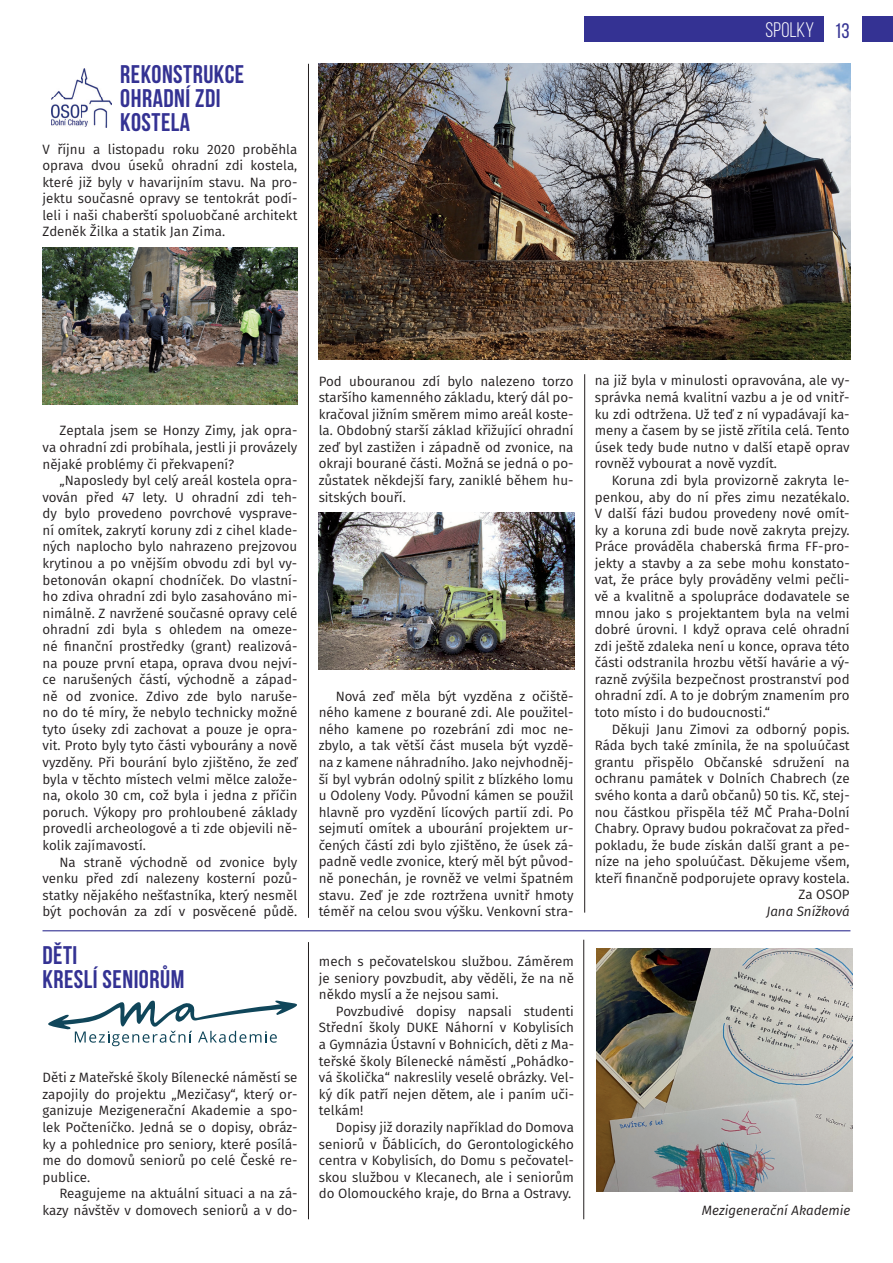
<style>
.page{position:relative;width:893px;height:1263px;background:#fff}
.page>*{position:absolute;margin:0;border:0;box-sizing:border-box;transform-origin:0 0}
.t1{font:700 25.5px/24px "Bebas Neue";letter-spacing:.02em;color:#343293}
.t2{font:21px "Bebas Neue";letter-spacing:.01em;color:#fff}
.t3{font:13.5px/16.6px "Fira Sans";color:#231f20;text-align:justify}
.t4{font:italic 13.5px "Fira Sans";color:#231f20}
.s1{color:#343293}
</style>
<div class="page">
<hr style="left:43px;top:930px;width:807px;height:1px;background:#343293">
<img style="left:42px;top:248px;width:255px;height:157px">
<img style="left:319px;top:512px;width:255px;height:158px">
<img style="left:319px;top:64px;width:531px;height:296px">
<img style="left:51px;top:68px;width:61px;height:60px">
<img style="left:597px;top:948px;width:255px;height:244px">
<svg style="left:48px;top:1000px;width:249px;height:46px"></svg>
<hr style="left:584px;top:374px;width:1px;height:539px;background:#231f20">
<hr style="left:308px;top:64px;width:1px;height:854px;background:#231f20">
<hr style="left:308px;top:942px;width:1px;height:277px;background:#231f20">
<hr style="left:583px;top:940px;width:1px;height:279px;background:#231f20">
<div style="left:863px;top:16px;width:30px;height:26px;background:#343293"></div>
<div style="left:584px;top:16px;width:239px;height:26px;background:#343293"></div>
<h1 class="t1" style="left:120px;top:62px;width:125px">REKONSTRUKCE<br>OHRADNÍ ZDI<br>KOSTELA</h1>
<p class="t3" style="left:43px;top:140px;width:256px">V říjnu a listopadu roku 2020 proběhla oprava dvou úseků ohradní zdi kostela, které již byly v havarijním stavu. Na pro&shy;jektu současné opravy se tentokrát podí&shy;leli i naši chaberští spoluobčané architekt Zdeněk Žilka a statik Jan Zima.</p>
<h2 class="t2" style="left:766px;top:19px;width:86px">Spolky <span class="s1">13</span></h2>
<p class="t3" style="left:43px;top:422px;width:256px;text-indent:17px">Zeptala jsem se Honzy Zimy, jak opra&shy;va ohradní zdi probíhala, jestli ji provázely nějaké problémy či překvapení?</p>
<p class="t3" style="left:43px;top:472px;width:256px;text-indent:17px">„Naposledy byl celý areál kostela opra&shy;vován před 47 lety. U ohradní zdi teh&shy;dy bylo provedeno povrchové vysprave&shy;ní omítek, zakrytí koruny zdi z cihel klade&shy;ných naplocho bylo nahrazeno prejzovou krytinou a po vnějším obvodu zdi byl vy&shy;betonován okapní chodníček. Do vlastní&shy;ho zdiva ohradní zdi bylo zasahováno mi&shy;nimálně. Z navržené současné opravy celé ohradní zdi byla s ohledem na omeze&shy;né finanční prostředky (grant) realizová&shy;na pouze první etapa, oprava dvou nejví&shy;ce narušených částí, východně a západ&shy;ně od zvonice. Zdivo zde bylo naruše&shy;no do té míry, že nebylo technicky možné tyto úseky zdi zachovat a pouze je opra&shy;vit. Proto byly tyto části vybourány a nově vyzděny. Při bourání bylo zjištěno, že zeď byla v těchto místech velmi mělce založe&shy;na, okolo 30 cm, což byla i jedna z příčin poruch. Výkopy pro prohloubené základy provedli archeologové a ti zde objevili ně&shy;kolik zajímavostí.</p>
<p class="t3" style="left:43px;top:853px;width:256px;text-indent:17px">Na straně východně od zvonice byly venku před zdí nalezeny kosterní pozů&shy;statky nějakého nešťastníka, který nesměl být pochován za zdí v posvěcené půdě.</p>
<h1 class="t1" style="left:43px;top:943px;width:143px">DĚTI<br>KRESLÍ SENIORŮM</h1>
<p class="t3" style="left:43px;top:1069px;width:257px">Děti z Mateřské školy Bílenecké náměstí se zapojily do projektu „Mezičasy“, který or&shy;ganizuje Mezigenerační Akademie a spo&shy;lek Počteníčko. Jedná se o dopisy, obráz&shy;ky a pohlednice pro seniory, které posílá&shy;me do domovů seniorů po celé České re&shy;publice.</p>
<p class="t3" style="left:43px;top:1185px;width:257px;text-align:right">Reagujeme na aktuální situaci a na zá&shy;kazy návštěv v domovech seniorů a v do-</p>
<p class="t3" style="left:319px;top:372px;width:256px">Pod ubouranou zdí bylo nalezeno torzo staršího kamenného základu, který dál po&shy;kračoval jižním směrem mimo areál koste&shy;la. Obdobný starší základ křižující ohradní zeď byl zastižen i západně od zvonice, na okraji bourané části. Možná se jedná o po&shy;zůstatek někdejší fary, zaniklé během hu&shy;sitských bouří.</p>
<p class="t3" style="left:319px;top:687px;width:256px;text-indent:17px">Nová zeď měla být vyzděna z očiště&shy;ného kamene z bourané zdi. Ale použitel&shy;ného kamene po rozebrání zdi moc ne&shy;zbylo, a tak větší část musela být vyzdě&shy;na z kamene náhradního. Jako nejvhodněj&shy;ší byl vybrán odolný spilit z blízkého lomu u Odoleny Vody. Původní kámen se použil hlavně pro vyzdění lícových partií zdi. Po sejmutí omítek a ubourání projektem ur&shy;čených částí zdi bylo zjištěno, že úsek zá&shy;padně vedle zvonice, který měl být původ&shy;ně ponechán, je rovněž ve velmi špatném stavu. Zeď je zde roztržena uvnitř hmoty téměř na celou svou výšku. Venkovní stra-</p>
<p class="t3" style="left:319px;top:953px;width:257px">mech s pečovatelskou službou. Záměrem je seniory povzbudit, aby věděli, že na ně někdo myslí a že nejsou sami.</p>
<p class="t3" style="left:319px;top:1003px;width:257px;text-indent:17px">Povzbudivé dopisy napsali studenti Střední školy DUKE Náhorní v Kobylisích a Gymnázia Ústavní v Bohnicích, děti z Ma&shy;teřské školy Bílenecké náměstí „Pohádko&shy;vá školička“ nakreslily veselé obrázky. Vel&shy;ký dík patří nejen dětem, ale i paním uči&shy;telkám!</p>
<p class="t3" style="left:319px;top:1119px;width:257px;text-indent:17px">Dopisy již dorazily například do Domova seniorů v Ďáblicích, do Gerontologického centra v Kobylisích, do Domu s pečovatel&shy;skou službou v Klecanech, ale i seniorům do Olomouckého kraje, do Brna a Ostravy.</p>
<p class="t3" style="left:595px;top:372px;width:256px">na již byla v minulosti opravována, ale vy&shy;správka nemá kvalitní vazbu a je od vnitř&shy;ku zdi odtržena. Už teď z ní vypadávají ka&shy;meny a časem by se jistě zřítila celá. Tento úsek tedy bude nutno v další etapě oprav rovněž vybourat a nově vyzdít.</p>
<p class="t3" style="left:595px;top:472px;width:256px;text-indent:17px">Koruna zdi byla provizorně zakryta le&shy;penkou, aby do ní přes zimu nezatékalo.<br>V další fázi budou provedeny nové omít&shy;ky a koruna zdi bude nově zakryta prejzy.<br>Práce prováděla chaberská firma FF-pro&shy;jekty a stavby a za sebe mohu konstato&shy;vat, že práce byly prováděny velmi pečli&shy;vě a kvalitně a spolupráce dodavatele se mnou jako s projektantem byla na velmi dobré úrovni. I když oprava celé ohradní zdi ještě zdaleka není u konce, oprava této části odstranila hrozbu větší havárie a vý&shy;razně zvýšila bezpečnost prostranství pod ohradní zdí. A to je dobrým znamením pro toto místo i do budoucnosti.“</p>
<p class="t3" style="left:595px;top:720px;width:256px;text-align:right">Děkuji Janu Zimovi za odborný popis.<br>Ráda bych také zmínila, že na spoluúčast grantu přispělo Občanské sdružení na ochranu památek v Dolních Chabrech (ze svého konta a darů občanů) 50 tis. Kč, stej&shy;nou částkou přispěla též MČ Praha-Dolní Chabry. Opravy budou pokračovat za před&shy;pokladu, že bude získán další grant a pe&shy;níze na jeho spoluúčast. Děkujeme všem, kteří finančně podporujete opravy kostela.<br>Za OSOP</p>
<p class="t4" style="left:766px;top:902px;width:85px">Jana Snížková</p>
<p class="t4" style="left:702px;top:1201px;width:150px">Mezigenerační Akademie</p>
</div>
